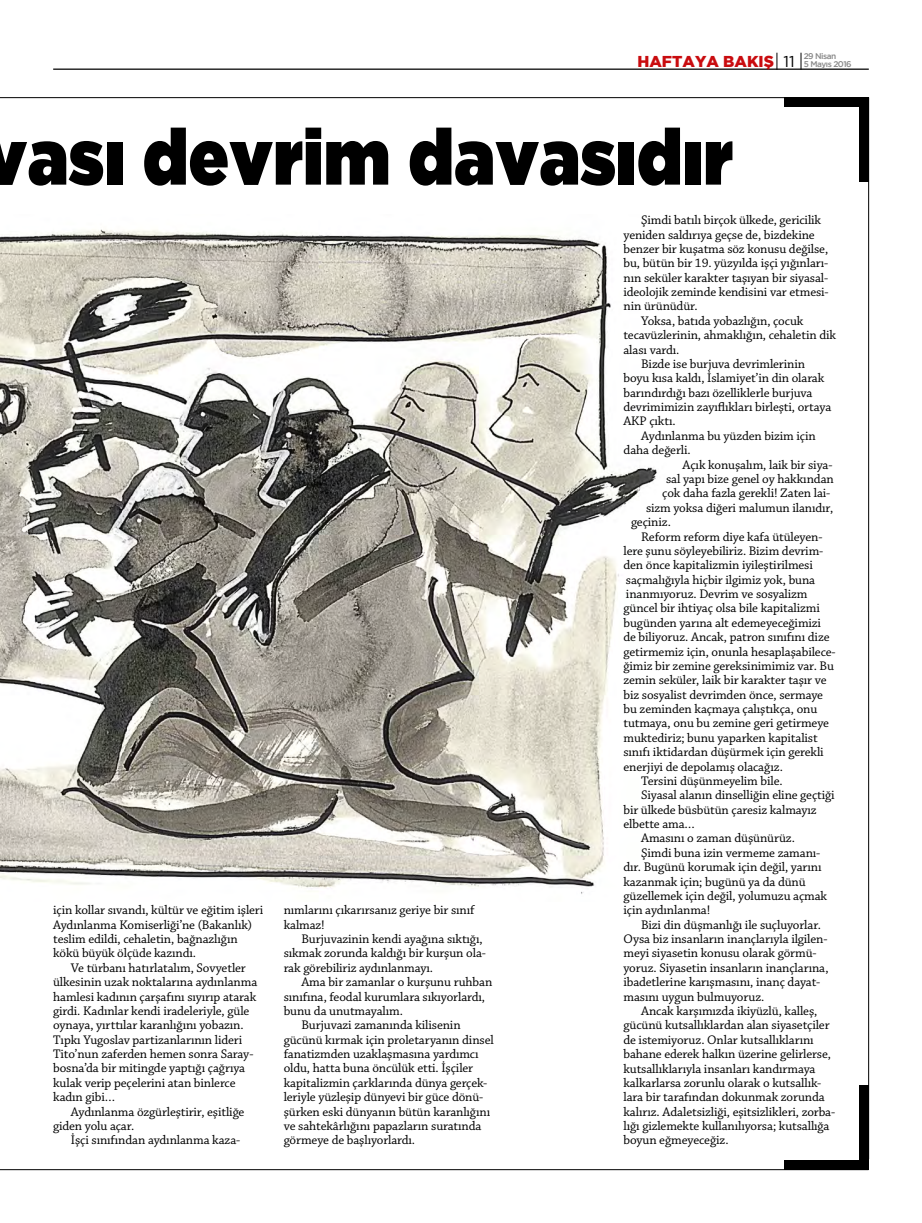
<style>
.page{position:relative;width:922px;height:1223px;background:#fff}
.page>*{position:absolute;margin:0;border:0;box-sizing:border-box;transform-origin:0 0}
.t1{font:900 78.12px "Gotham";letter-spacing:.01em;color:#000;scale:.85 1}
.t2{font:800 15.75px "Gotham";color:#c90c0f}
.t3{font:13.12px/14.4px "Chaparral Pro";letter-spacing:-.01em;color:#000}
.t4{font:500 8.25px "Gotham";letter-spacing:-.06em;color:#878787}
.s1{font-weight:400;color:#000}
.s2{font-weight:500;font-size:8.25px;color:#878787}
</style>
<div class="page">
<img style="left:0;top:229px;width:657px;height:665px">
<hr style="left:53px;top:69px;width:815px;height:1px;background:#000">
<div style="left:784px;top:97px;width:84px;height:10px;background:#000"></div>
<div style="left:858px;top:97px;width:10px;height:85px;background:#000"></div>
<div style="left:784px;top:1160px;width:84px;height:9px;background:#000"></div>
<div style="left:858px;top:1085px;width:10px;height:84px;background:#000"></div>
<hr style="left:0;top:97px;width:868px;height:1px;background:#000">
<hr style="left:0;top:1169px;width:868px;height:1px;background:#000">
<hr style="left:868px;top:97px;width:1px;height:1062px;background:#000">
<svg style="left:776px;top:53px;width:1px;height:17px"></svg>
<svg style="left:800px;top:53px;width:1px;height:17px"></svg>
<p class="t4" style="left:803px;top:51px;width:34px">29 Nisan</p>
<p class="t2" style="left:637px;top:52px;width:216px">HAFTAYA BAKIŞ <span class="s1">11</span> <span class="s2">5 Mayıs 2016</span></p>
<h1 class="t1" style="left:-16px;top:112px;width:882px">vası devrim davasıdır</h1>
<p class="t3" style="left:53px;top:903px;width:211px">için kollar sıvandı, kültür ve eğitim işleri Aydınlanma Komiserliği’ne (Bakanlık) teslim edildi, cehaletin, bağnazlığın kökü büyük ölçüde kazındı.</p>
<p class="t3" style="left:53px;top:961px;width:205px;text-indent:18px">Ve türbanı hatırlatalım, Sovyetler ülkesinin uzak noktalarına aydınlanma hamlesi kadının çarşafını sıyırıp atarak girdi. Kadınlar kendi iradeleriyle, güle oynaya, yırttılar karanlığını yobazın.<br>Tıpkı Yugoslav partizanlarının lideri Tito’nun zaferden hemen sonra Saray&shy;bosna’da bir mitingde yaptığı çağrıya kulak verip peçelerini atan binlerce kadın gibi…</p>
<p class="t3" style="left:53px;top:1104px;width:193px;text-indent:18px">Aydınlanma özgürleştirir, eşitliğe giden yolu açar.</p>
<p class="t3" style="left:71px;top:1133px;width:171px">İşçi sınıfından aydınlanma kaza-</p>
<p class="t3" style="left:283px;top:903px;width:192px">nımlarını çıkarırsanız geriye bir sınıf kalmaz!</p>
<p class="t3" style="left:283px;top:932px;width:204px;text-indent:18px">Burjuvazinin kendi ayağına sıktığı, sıkmak zorunda kaldığı bir kurşun ola&shy;rak görebiliriz aydınlanmayı.</p>
<p class="t3" style="left:301px;top:975px;width:192px">Ama bir zamanlar o kurşunu ruhban</p>
<p class="t3" style="left:283px;top:989px;width:203px">sınıfına, feodal kurumlara sıkıyorlardı,</p>
<p class="t3" style="left:283px;top:1004px;width:121px">bunu da unutmayalım.</p>
<p class="t3" style="left:301px;top:1018px;width:161px">Burjuvazi zamanında kilisenin</p>
<p class="t3" style="left:283px;top:1032px;width:211px">gücünü kırmak için proletaryanın dinsel</p>
<p class="t3" style="left:283px;top:1047px;width:196px">fanatizmden uzaklaşmasına yardımcı</p>
<p class="t3" style="left:283px;top:1061px;width:191px">oldu, hatta buna öncülük etti. İşçiler</p>
<p class="t3" style="left:283px;top:1075px;width:205px">kapitalizmin çarklarında dünya gerçek-</p>
<p class="t3" style="left:283px;top:1090px;width:201px">leriyle yüzleşip dünyevi bir güce dönü-</p>
<p class="t3" style="left:283px;top:1104px;width:208px">şürken eski dünyanın bütün karanlığını</p>
<p class="t3" style="left:283px;top:1119px;width:199px">ve sahtekârlığını papazların suratında</p>
<p class="t3" style="left:283px;top:1133px;width:133px">görmeye de başlıyorlardı.</p>
<p class="t3" style="left:641px;top:213px;width:181px">Şimdi batılı birçok ülkede, gericilik</p>
<p class="t3" style="left:623px;top:228px;width:193px">yeniden saldırıya geçse de, bizdekine</p>
<p class="t3" style="left:623px;top:242px;width:206px">benzer bir kuşatma söz konusu değilse,</p>
<p class="t3" style="left:623px;top:256px;width:206px">bu, bütün bir 19. yüzyılda işçi yığınları-</p>
<p class="t3" style="left:623px;top:271px;width:206px">nın seküler karakter taşıyan bir siyasal-</p>
<p class="t3" style="left:623px;top:285px;width:207px">ideolojik zeminde kendisini var etmesi-</p>
<p class="t3" style="left:623px;top:299px;width:76px">nin ürünüdür.</p>
<p class="t3" style="left:641px;top:314px;width:164px">Yoksa, batıda yobazlığın, çocuk</p>
<p class="t3" style="left:623px;top:328px;width:214px">tecavüzlerinin, ahmaklığın, cehaletin dik</p>
<p class="t3" style="left:623px;top:343px;width:57px">alası vardı.</p>
<p class="t3" style="left:641px;top:357px;width:165px">Bizde ise burjuva devrimlerinin</p>
<p class="t3" style="left:623px;top:371px;width:202px">boyu kısa kaldı, İslamiyet’in din olarak</p>
<p class="t3" style="left:623px;top:386px;width:190px">barındırdığı bazı özelliklerle burjuva</p>
<p class="t3" style="left:623px;top:400px;width:209px">devrimimizin zayıflıkları birleşti, ortaya</p>
<p class="t3" style="left:623px;top:414px;width:54px">AKP çıktı.</p>
<p class="t3" style="left:641px;top:429px;width:176px">Aydınlanma bu yüzden bizim için</p>
<p class="t3" style="left:623px;top:443px;width:69px">daha değerli.</p>
<p class="t3" style="left:682px;top:458px;width:151px">Açık konuşalım, laik bir siya-</p>
<p class="t3" style="left:665px;top:472px;width:169px">sal yapı bize genel oy hakkından</p>
<p class="t3" style="left:662px;top:486px;width:170px">çok daha fazla gerekli! Zaten lai-</p>
<p class="t3" style="left:645px;top:501px;width:189px">sizm yoksa diğeri malumun ilanıdır,</p>
<p class="t3" style="left:630px;top:515px;width:41px">geçiniz.</p>
<p class="t3" style="left:641px;top:529px;width:183px">Reform reform diye kafa ütüleyen-</p>
<p class="t3" style="left:623px;top:544px;width:201px">lere şunu söyleyebiliriz. Bizim devrim-</p>
<p class="t3" style="left:623px;top:558px;width:191px">den önce kapitalizmin iyileştirilmesi</p>
<p class="t3" style="left:625px;top:573px;width:191px">saçmalığıyla hiçbir ilgimiz yok, buna</p>
<p class="t3" style="left:625px;top:587px;width:183px">inanmıyoruz. Devrim ve sosyalizm</p>
<p class="t3" style="left:623px;top:601px;width:198px">güncel bir ihtiyaç olsa bile kapitalizmi</p>
<p class="t3" style="left:623px;top:616px;width:199px">bugünden yarına alt edemeyeceğimizi</p>
<p class="t3" style="left:623px;top:630px;width:207px">de biliyoruz. Ancak, patron sınıfını dize</p>
<p class="t3" style="left:623px;top:644px;width:213px">getirmemiz için, onunla hesaplaşabilece-</p>
<p class="t3" style="left:623px;top:659px;width:212px">ğimiz bir zemine gereksinimimiz var. Bu</p>
<p class="t3" style="left:623px;top:673px;width:205px">zemin seküler, laik bir karakter taşır ve</p>
<p class="t3" style="left:623px;top:688px;width:201px">biz sosyalist devrimden önce, sermaye</p>
<p class="t3" style="left:623px;top:702px;width:195px">bu zeminden kaçmaya çalıştıkça, onu</p>
<p class="t3" style="left:623px;top:716px;width:207px">tutmaya, onu bu zemine geri getirmeye</p>
<p class="t3" style="left:623px;top:731px;width:196px">muktediriz; bunu yaparken kapitalist</p>
<p class="t3" style="left:623px;top:745px;width:202px">sınıfı iktidardan düşürmek için gerekli</p>
<p class="t3" style="left:623px;top:759px;width:161px">enerjiyi de depolamış olacağız.</p>
<p class="t3" style="left:641px;top:774px;width:143px">Tersini düşünmeyelim bile.</p>
<p class="t3" style="left:641px;top:788px;width:195px">Siyasal alanın dinselliğin eline geçtiği</p>
<p class="t3" style="left:623px;top:803px;width:195px">bir ülkede büsbütün çaresiz kalmayız</p>
<p class="t3" style="left:623px;top:817px;width:73px">elbette ama…</p>
<p class="t3" style="left:641px;top:831px;width:155px">Amasını o zaman düşünürüz.</p>
<p class="t3" style="left:641px;top:846px;width:181px">Şimdi buna izin vermeme zamanı-</p>
<p class="t3" style="left:623px;top:860px;width:200px">dır. Bugünü korumak için değil, yarını</p>
<p class="t3" style="left:623px;top:874px;width:184px">kazanmak için; bugünü ya da dünü</p>
<p class="t3" style="left:623px;top:889px;width:205px">güzellemek için değil, yolumuzu açmak</p>
<p class="t3" style="left:623px;top:903px;width:88px">için aydınlanma!</p>
<p class="t3" style="left:641px;top:917px;width:181px">Bizi din düşmanlığı ile suçluyorlar.</p>
<p class="t3" style="left:623px;top:932px;width:205px">Oysa biz insanların inançlarıyla ilgilen-</p>
<p class="t3" style="left:623px;top:946px;width:195px">meyi siyasetin konusu olarak görmü-</p>
<p class="t3" style="left:623px;top:961px;width:206px">yoruz. Siyasetin insanların inançlarına,</p>
<p class="t3" style="left:623px;top:975px;width:198px">ibadetlerine karışmasını, inanç dayat-</p>
<p class="t3" style="left:623px;top:989px;width:142px">masını uygun bulmuyoruz.</p>
<p class="t3" style="left:641px;top:1004px;width:178px">Ancak karşımızda ikiyüzlü, kalleş,</p>
<p class="t3" style="left:623px;top:1018px;width:207px">gücünü kutsallıklardan alan siyasetçiler</p>
<p class="t3" style="left:623px;top:1032px;width:192px">de istemiyoruz. Onlar kutsallıklarını</p>
<p class="t3" style="left:623px;top:1047px;width:209px">bahane ederek halkın üzerine gelirlerse,</p>
<p class="t3" style="left:623px;top:1061px;width:193px">kutsallıklarıyla insanları kandırmaya</p>
<p class="t3" style="left:623px;top:1076px;width:199px">kalkarlarsa zorunlu olarak o kutsallık-</p>
<p class="t3" style="left:623px;top:1090px;width:203px">lara bir tarafından dokunmak zorunda</p>
<p class="t3" style="left:623px;top:1104px;width:213px">kalırız. Adaletsizliği, eşitsizlikleri, zorba-</p>
<p class="t3" style="left:623px;top:1119px;width:207px">lığı gizlemekte kullanılıyorsa; kutsallığa</p>
<p class="t3" style="left:623px;top:1133px;width:106px">boyun eğmeyeceğiz.</p>
</div>
